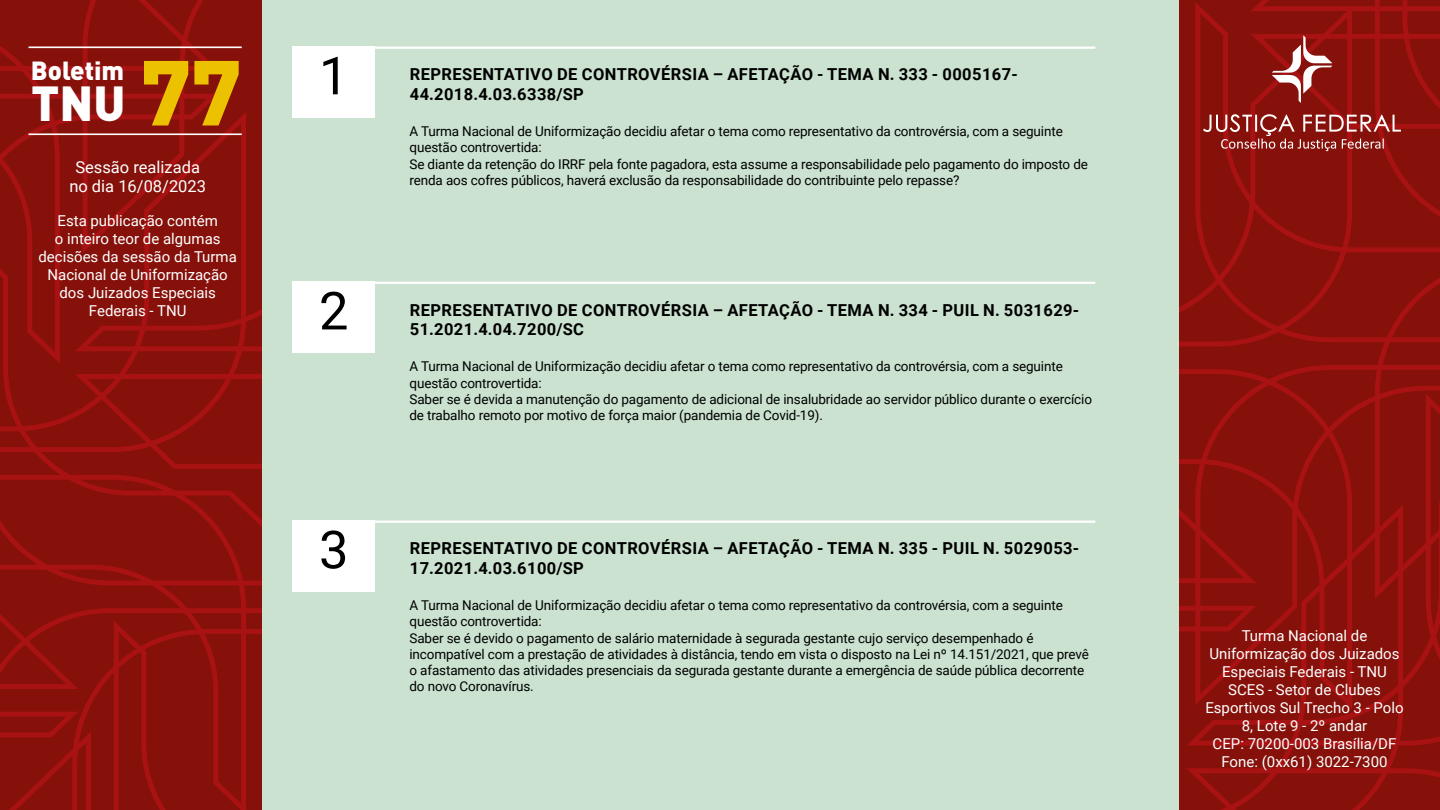
<style>
.page{position:relative;width:1440px;height:810px;background:#fff}
.page>*{position:absolute;margin:0;border:0;box-sizing:border-box;transform-origin:0 0}
.t1{font:900 90.68px "DIN";color:#ecc200}
.t2{font:52.5px "Roboto";color:#000}
.t3{font:900 48.6px "DIN";color:#fff}
.t4{font:900 25.88px "DIN";color:#fff}
.t5{font:700 16.5px/19.8px "Roboto";letter-spacing:.025em;color:#000}
.t6{font:16.5px/19.8px "Roboto";color:#fff;text-align:center}
.t7{font:15px/18px "Roboto";color:#fff;text-align:center}
.t8{font:13.5px/16.2px "Roboto";letter-spacing:-.01em;color:#000}
</style>
<div class="page">
<div style="left:1179px;top:6px;width:173px;height:340px;background:#85110a"></div>
<svg style="left:1195px;top:2px;width:245px;height:340px;background:#8a110b"></svg>
<svg style="left:1256px;top:365px;width:119px;height:137px;background:#89110b"></svg>
<svg style="left:1375px;top:278px;width:65px;height:224px;background:#8b110b"></svg>
<svg style="left:1179px;top:583px;width:224px;height:185px;background:#87110a"></svg>
<svg style="left:1256px;top:768px;width:184px;height:42px;background:#8a110b"></svg>
<svg style="left:1186px;top:502px;width:254px;height:244px;background:#8b110b"></svg>
<svg style="left:1179px;top:243px;width:77px;height:340px;background:#8a110b"></svg>
<svg style="left:1179px;top:606px;width:77px;height:204px;background:#8b110b"></svg>
<div style="left:246px;top:714px;width:16px;height:96px;background:#85110a"></div>
<svg style="left:0;top:475px;width:246px;height:335px;background:#8a110b"></svg>
<svg style="left:0;top:364px;width:246px;height:88px;background:#8a110b"></svg>
<svg style="left:75px;top:374px;width:187px;height:340px;background:#8a110b"></svg>
<svg style="left:0;top:0;width:259px;height:364px;background:#8a110b"></svg>
<div style="left:262px;top:0;width:917px;height:810px;background:#cae2cf"></div>
<hr style="left:28px;top:46px;width:214px;height:2px;background:#fff">
<hr style="left:28px;top:133px;width:214px;height:2px;background:#fff">
<svg style="left:1203px;top:0;width:237px;height:217px;background:#8f1b15"></svg>
<div style="left:292px;top:520px;width:83px;height:72px;background:#fff"></div>
<hr style="left:292px;top:521px;width:803px;height:2px;background:#fff">
<div style="left:292px;top:282px;width:83px;height:71px;background:#fff"></div>
<hr style="left:292px;top:282px;width:803px;height:2px;background:#fff">
<div style="left:292px;top:46px;width:83px;height:72px;background:#fff"></div>
<hr style="left:292px;top:47px;width:803px;height:2px;background:#fff">
<h3 class="t4" style="left:31px;top:53px;width:95px">Boletim</h3>
<h1 class="t1" style="left:141px;top:32px;width:102px">77</h1>
<h3 class="t3" style="left:31px;top:71px;width:96px">TNU</h3>
<p class="t6" style="left:69px;top:156px;width:138px">Sessão realizada no dia 16/08/2023</p>
<p class="t7" style="left:38px;top:211px;width:200px">Esta publicação contém<br>o inteiro teor de algumas decisões da sessão da Turma<br>Nacional de Uniformização dos Juizados Especiais<br>Federais - TNU</p>
<h2 class="t2" style="left:319px;top:39px;width:31px">1</h2>
<h2 class="t2" style="left:319px;top:274px;width:31px">2</h2>
<h2 class="t2" style="left:319px;top:513px;width:31px">3</h2>
<p class="t5" style="left:410px;top:64px;width:609px">REPRESENTATIVO DE CONTROVÉRSIA – AFETAÇÃO - TEMA N. 333 - 0005167-<br>44.2018.4.03.6338/SP</p>
<p class="t8" style="left:410px;top:123px;width:680px">A Turma Nacional de Uniformização decidiu afetar o tema como representativo da controvérsia, com a seguinte questão controvertida:<br>Se diante da retenção do IRRF pela fonte pagadora, esta assume a responsabilidade pelo pagamento do imposto de renda aos cofres públicos, haverá exclusão da responsabilidade do contribuinte pelo repasse?</p>
<p class="t5" style="left:410px;top:299px;width:671px">REPRESENTATIVO DE CONTROVÉRSIA – AFETAÇÃO - TEMA N. 334 - PUIL N. 5031629-<br>51.2021.4.04.7200/SC</p>
<p class="t8" style="left:410px;top:358px;width:684px">A Turma Nacional de Uniformização decidiu afetar o tema como representativo da controvérsia, com a seguinte questão controvertida:<br>Saber se é devida a manutenção do pagamento de adicional de insalubridade ao servidor público durante o exercício de trabalho remoto por motivo de força maior (pandemia de Covid-19).</p>
<p class="t5" style="left:410px;top:538px;width:671px">REPRESENTATIVO DE CONTROVÉRSIA – AFETAÇÃO - TEMA N. 335 - PUIL N. 5029053-<br>17.2021.4.03.6100/SP</p>
<p class="t8" style="left:410px;top:597px;width:681px">A Turma Nacional de Uniformização decidiu afetar o tema como representativo da controvérsia, com a seguinte questão controvertida:<br>Saber se é devido o pagamento de salário maternidade à segurada gestante cujo serviço desempenhado é incompatível com a prestação de atividades à distância, tendo em vista o disposto na Lei nº 14.151/2021, que prevê o afastamento das atividades presenciais da segurada gestante durante a emergência de saúde pública decorrente do novo Coronavírus.</p>
<p class="t7" style="left:1205px;top:626px;width:200px">Turma Nacional de<br>Uniformização dos Juizados<br>Especiais Federais - TNU<br>SCES - Setor de Clubes<br>Esportivos Sul Trecho 3 - Polo<br>8, Lote 9 - 2º andar<br>CEP: 70200-003 Brasília/DF<br>Fone: (0xx61) 3022-7300</p>
</div>
